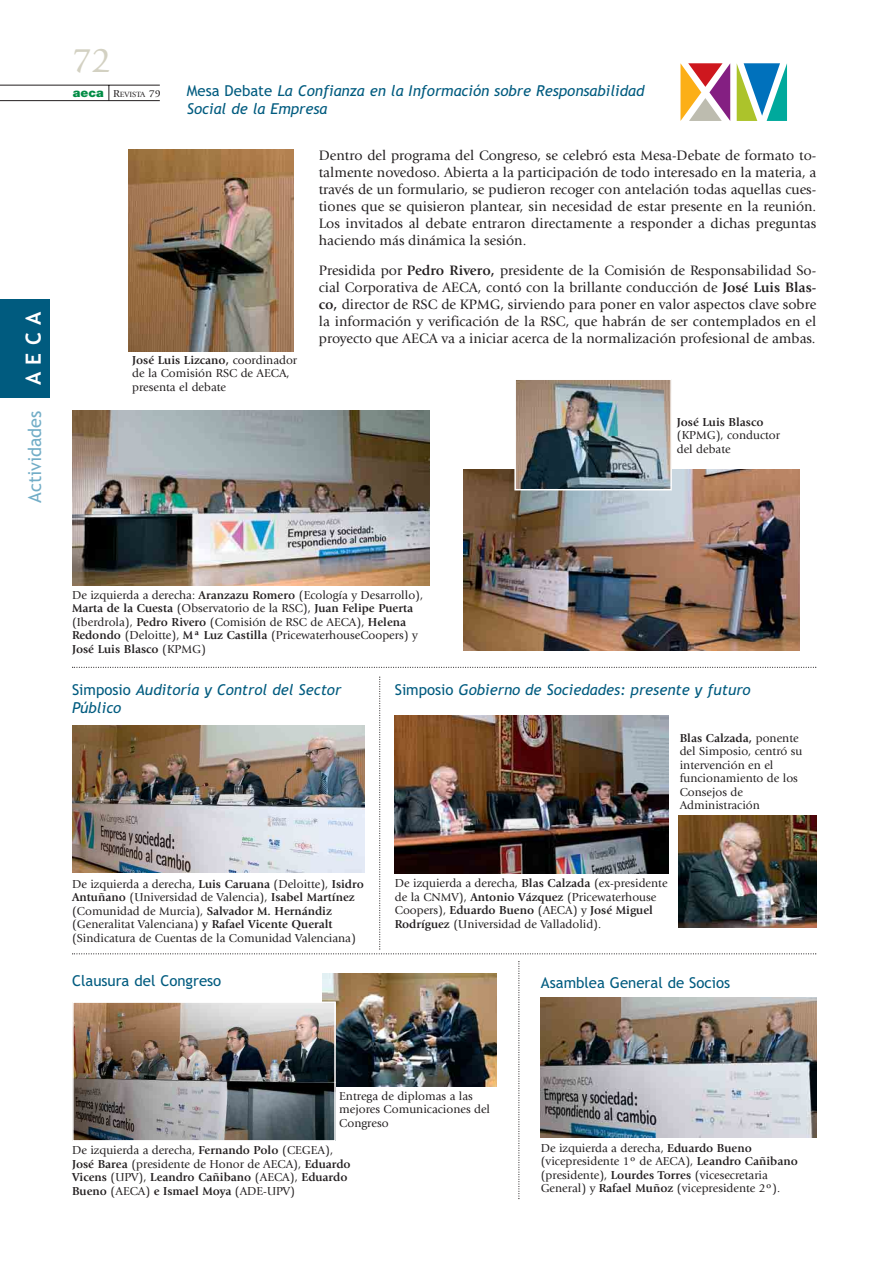
<style>
.page{position:relative;width:893px;height:1263px;background:#fff}
.page>*{position:absolute;margin:0;border:0;box-sizing:border-box;transform-origin:0 0}
.t1{font:36px "Giovanni";color:#d3d1c2}
.t2{font:18px "Trebuchet MS";color:#72adc7}
.t3{font:italic 15px/18px "Trebuchet MS";color:#005b7f}
.t4{font:15px "Trebuchet MS";color:#005b7f}
.t5{font:14.25px/17.1px "Giovanni";color:#231f20;text-align:justify}
.t6{font:12px/13.5px "Giovanni";color:#231f20}
.t7{font:700 12px "Giovanni";color:#231f20}
.t8{font:7.8px "Giovanni";color:#231f20;scale:1.05 1}
.s1{font-weight:700;font-size:21px;color:#fff}
.s2{font-family:"Helvetica Neue";font-weight:900;font-size:12px;color:#008c44}
.s3{font-size:10.5px}
.s4{font-style:normal}
.s5{font-weight:700}
</style>
<div class="page">
<img style="left:322px;top:974px;width:175px;height:113px">
<hr style="left:0;top:85px;width:160px;height:1px;background:#231f20">
<hr style="left:0;top:100px;width:160px;height:1px;background:#231f20">
<svg style="left:108px;top:86px;width:1px;height:14px"></svg>
<div style="left:0;top:299px;width:50px;height:99px;background:#005b7f"></div>
<img style="left:72px;top:410px;width:357px;height:176px">
<img style="left:129px;top:150px;width:164px;height:201px">
<img style="left:75px;top:1004px;width:258px;height:135px">
<div style="left:72px;top:1001px;width:264px;height:141px;border:2px solid #fff"></div>
<img style="left:541px;top:997px;width:275px;height:140px">
<img style="left:463px;top:469px;width:336px;height:182px">
<img style="left:517px;top:381px;width:152px;height:106px">
<div style="left:514px;top:378px;width:158px;height:112px;border:2px solid #fff"></div>
<svg style="left:680px;top:63px;width:50px;height:58px"></svg>
<svg style="left:737px;top:63px;width:50px;height:58px"></svg>
<svg style="left:72px;top:667px;width:744px;height:1px"></svg>
<img style="left:72px;top:677px;width:744px;height:277px">
<svg style="left:518px;top:961px;width:1px;height:238px"></svg>
<h2 class="t2" style="left:28px;top:503px;width:193px;rotate:-90deg">Actividades <span class="s1">A E C A</span></h2>
<h1 class="t1" style="left:72px;top:46px;width:41px">72</h1>
<p class="t8" style="left:73px;top:91px;width:85px"><span class="s2">aeca</span> <span class="s3">R</span>EVISTA <span class="s3">79</span></p>
<p class="t3" style="left:187px;top:83px;width:459px"><span class="s4">Mesa Debate</span> La Confianza en la Información sobre Responsabilidad<br>Social de la Empresa</p>
<p class="t5" style="left:319px;top:148px;width:499px">Dentro del programa del Congreso, se celebró esta Mesa-Debate de formato to&shy;talmente novedoso. Abierta a la participación de todo interesado en la materia, a través de un formulario, se pudieron recoger con antelación todas aquellas cues&shy;tiones que se quisieron plantear, sin necesidad de estar presente en la reunión.<br>Los invitados al debate entraron directamente a responder a dichas preguntas haciendo más dinámica la sesión.</p>
<p class="t5" style="left:319px;top:263px;width:499px">Presidida por <span class="s5">Pedro Rivero,</span> presidente de la Comisión de Responsabilidad So&shy;cial Corporativa de AECA, contó con la brillante conducción de <span class="s5">José Luis Blas&shy;co,</span> director de RSC de KPMG, sirviendo para poner en valor aspectos clave sobre la información y verificación de la RSC, que habrán de ser contemplados en el proyecto que AECA va a iniciar acerca de la normalización profesional de ambas.</p>
<p class="t6" style="left:132px;top:354px;width:166px"><span class="s5">José Luis Lizcano,</span> coordinador de la Comisión RSC de AECA, presenta el debate</p>
<p class="t7" style="left:677px;top:417px;width:88px">José Luis Blasco</p>
<p class="t6" style="left:677px;top:429px;width:105px">(KPMG), conductor del debate</p>
<p class="t6" style="left:72px;top:589px;width:353px">De izquierda a derecha: <span class="s5">Aranzazu Romero</span> (Ecología y Desarrollo), <span class="s5">Marta de la Cuesta</span> (Observatorio de la RSC), <span class="s5">Juan Felipe Puerta </span>(Iberdrola), <span class="s5">Pedro Rivero</span> (Comisión de RSC de AECA), <span class="s5">Helena Redondo</span> (Deloitte), <span class="s5">Mª Luz Castilla</span> (PricewaterhouseCoopers) y <span class="s5">José Luis Blasco</span> (KPMG)</p>
<p class="t3" style="left:72px;top:682px;width:271px"><span class="s4">Simposio</span> Auditoría y Control del Sector<br>Público</p>
<p class="t6" style="left:72px;top:878px;width:293px">De izquierda a derecha, <span class="s5">Luis Caruana</span> (Deloitte), <span class="s5">Isidro Antuñano</span> (Universidad de Valencia), <span class="s5">Isabel Martínez </span>(Comunidad de Murcia), <span class="s5">Salvador M. Hernándiz </span>(Generalitat Valenciana) <span class="s5">y Rafael Vicente Queralt </span>(Sindicatura de Cuentas de la Comunidad Valenciana)</p>
<p class="t3" style="left:395px;top:682px;width:357px"><span class="s4">Simposio</span> Gobierno de Sociedades: presente y futuro</p>
<p class="t6" style="left:680px;top:732px;width:124px"><span class="s5">Blas Calzada,</span> ponente del Simposio, centró su intervención en el funcionamiento de los<br>Consejos de<br>Administración</p>
<p class="t6" style="left:395px;top:877px;width:274px">De izquierda a derecha, <span class="s5">Blas Calzada</span> (ex-presidente de la CNMV), <span class="s5">Antonio Vázquez</span> (Pricewaterhouse Coopers), <span class="s5">Eduardo Bueno</span> (AECA) y <span class="s5">José Miguel Rodríguez</span> (Universidad de Valladolid).</p>
<p class="t4" style="left:72px;top:975px;width:151px">Clausura del Congreso</p>
<p class="t4" style="left:541px;top:977px;width:191px">Asamblea General de Socios</p>
<p class="t6" style="left:339px;top:1090px;width:152px">Entrega de diplomas a las mejores Comunicaciones del<br>Congreso</p>
<p class="t6" style="left:72px;top:1145px;width:280px">De izquierda a derecha, <span class="s5">Fernando Polo</span> (CEGEA), <span class="s5">José Barea</span> (presidente de Honor de AECA), <span class="s5">Eduardo Vicens</span> (UPV), <span class="s5">Leandro Cañibano</span> (AECA), <span class="s5">Eduardo Bueno</span> (AECA) <span class="s5">e Ismael Moya</span> (ADE-UPV)</p>
<p class="t6" style="left:541px;top:1142px;width:259px">De izquierda a derecha, <span class="s5">Eduardo Bueno </span>(vicepresidente 1º de AECA), <span class="s5">Leandro Cañibano </span>(presidente), <span class="s5">Lourdes Torres</span> (vicesecretaria General) y <span class="s5">Rafael Muñoz</span> (vicepresidente 2º).</p>
</div>
